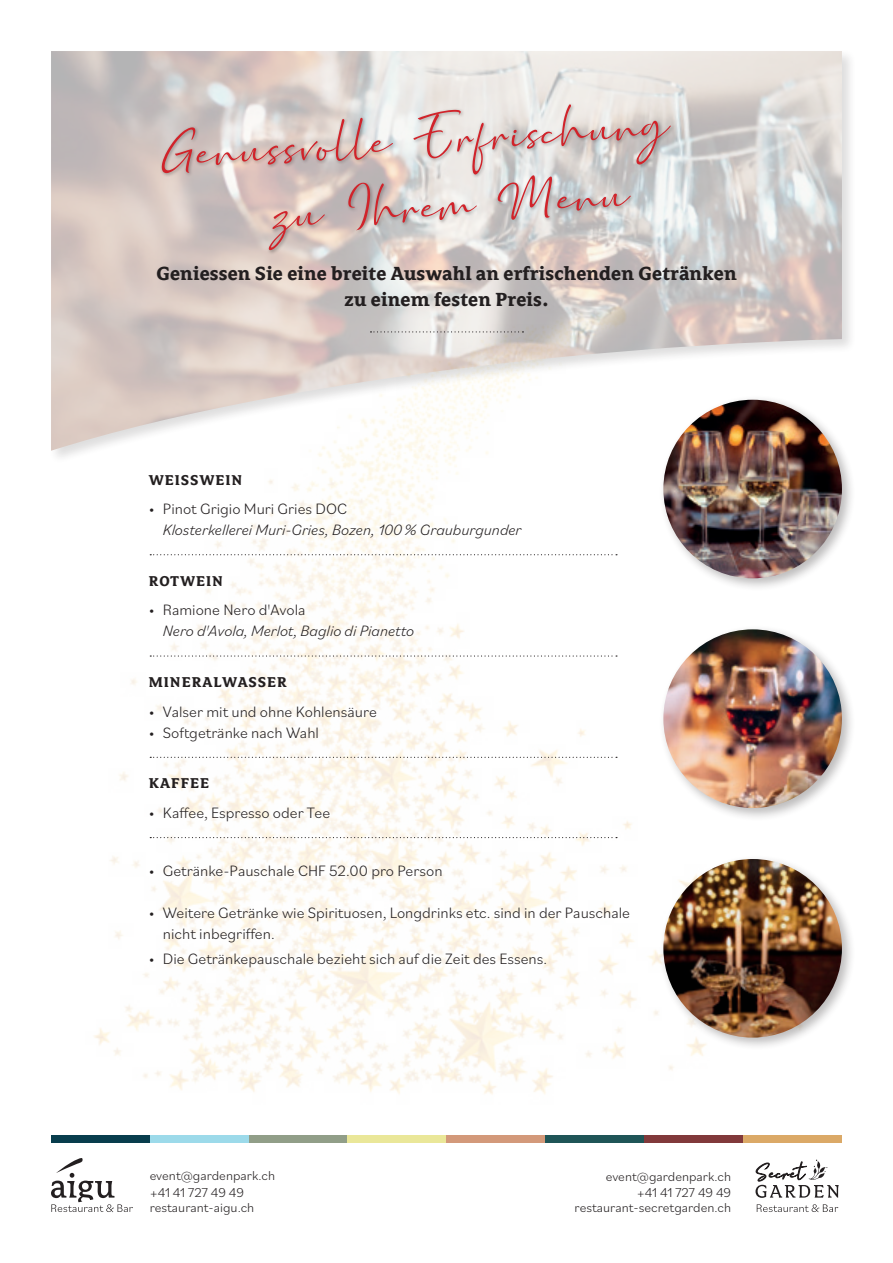
<style>
.page{position:relative;width:893px;height:1263px;background:#fff}
.page>*{position:absolute;margin:0;border:0;box-sizing:border-box;transform-origin:0 0}
.t1{font:52.5px/67.8px "Marthin Slant";color:#d1232a}
.t2{font:700 21px/25.5px "Avance Pro";letter-spacing:.01em;color:#231f20;text-align:center}
.t3{font:300 15.75px/21px "Bilo";color:#231f20}
.t4{font:italic 300 15.75px "Bilo";color:#231f20}
.t5{font:700 15.75px "Avance Pro";letter-spacing:.06em;color:#231f20}
.t6{font:300 13.5px/16.5px "Bilo";color:#231f20}
</style>
<div class="page">
<img style="left:94px;top:464px;width:609px;height:630px">
<div style="left:49px;top:49px;width:807px;height:415px;background:#231f20;opacity:.5"></div>
<img style="left:51px;top:51px;width:791px;height:400px">
<svg style="left:370px;top:331px;width:153px;height:1px"></svg>
<div style="left:159px;top:102px;width:516px;height:153px;background:#231f20;opacity:.4"></div>
<div style="left:659px;top:625px;width:196px;height:196px;background:#231f20;opacity:.3"></div>
<img style="left:663px;top:629px;width:179px;height:179px;border-radius:89px">
<div style="left:659px;top:854px;width:196px;height:197px;background:#231f20;opacity:.3"></div>
<img style="left:663px;top:859px;width:179px;height:178px;border-radius:89px">
<div style="left:659px;top:395px;width:196px;height:197px;background:#231f20;opacity:.3"></div>
<img style="left:663px;top:400px;width:179px;height:178px;border-radius:89px">
<svg style="left:150px;top:554px;width:467px;height:1px"></svg>
<svg style="left:150px;top:655px;width:467px;height:2px"></svg>
<svg style="left:150px;top:757px;width:467px;height:1px"></svg>
<svg style="left:150px;top:837px;width:467px;height:1px"></svg>
<svg style="left:757px;top:1204px;width:81px;height:8px"></svg>
<svg style="left:755px;top:1160px;width:84px;height:38px"></svg>
<svg style="left:51px;top:1158px;width:82px;height:54px"></svg>
<div style="left:51px;top:1135px;width:102px;height:8px;background:#083d4d"></div>
<div style="left:150px;top:1135px;width:102px;height:8px;background:#9cdaea"></div>
<div style="left:249px;top:1135px;width:101px;height:8px;background:#919e88"></div>
<div style="left:348px;top:1135px;width:101px;height:8px;background:#eae799"></div>
<div style="left:446px;top:1135px;width:102px;height:8px;background:#d3997a"></div>
<div style="left:545px;top:1135px;width:102px;height:8px;background:#1f5557"></div>
<div style="left:644px;top:1135px;width:102px;height:8px;background:#81393b"></div>
<div style="left:743px;top:1135px;width:99px;height:8px;background:#dba967"></div>
<h1 class="t1" style="left:265px;top:107px;width:402px;text-indent:-107px;rotate:-4deg">Genussvolle Erfrischung zu Ihrem Menu</h1>
<h2 class="t2" style="left:156px;top:262px;width:582px">Geniessen Sie eine breite Auswahl an erfrischenden Getränken zu einem festen Preis.</h2>
<p class="t5" style="left:149px;top:471px;width:95px">WEISSWEIN</p>
<p class="t3" style="left:149px;top:498px;width:200px">• Pinot Grigio Muri Gries DOC</p>
<p class="t4" style="left:163px;top:519px;width:360px">Klosterkellerei Muri-Gries, Bozen, 100% Grauburgunder</p>
<p class="t5" style="left:149px;top:572px;width:76px">ROTWEIN</p>
<p class="t3" style="left:149px;top:599px;width:158px">• Ramione Nero d'Avola</p>
<p class="t4" style="left:163px;top:620px;width:253px">Nero d'Avola, Merlot, Baglio di Pianetto</p>
<p class="t5" style="left:149px;top:674px;width:139px">MINERALWASSER</p>
<p class="t3" style="left:149px;top:700px;width:230px">• Valser mit und ohne Kohlensäure</p>
<p class="t3" style="left:149px;top:721px;width:172px">• Softgetränke nach Wahl</p>
<p class="t5" style="left:149px;top:775px;width:62px">KAFFEE</p>
<p class="t3" style="left:149px;top:801px;width:183px">• Kaffee, Espresso oder Tee</p>
<p class="t3" style="left:149px;top:859px;width:295px">• Getränke-Pauschale CHF 52.00 pro Person</p>
<p class="t3" style="left:163px;top:902px;width:469px;text-indent:-14px">• Weitere Getränke wie Spirituosen, Longdrinks etc. sind in der Pauschale nicht inbegriffen.</p>
<p class="t3" style="left:149px;top:948px;width:400px">• Die Getränkepauschale bezieht sich auf die Zeit des Essens.</p>
<p class="t6" style="left:150px;top:1167px;width:127px">event@gardenpark.ch +41 41 727 49 49</p>
<p class="t6" style="left:150px;top:1199px;width:106px">restaurant-aigu.ch</p>
<p class="t6" style="left:606px;top:1167px;width:127px;text-align:right">event@gardenpark.ch +41 41 727 49 49</p>
<p class="t6" style="left:575px;top:1199px;width:158px">restaurant-secretgarden.ch</p>
</div>
